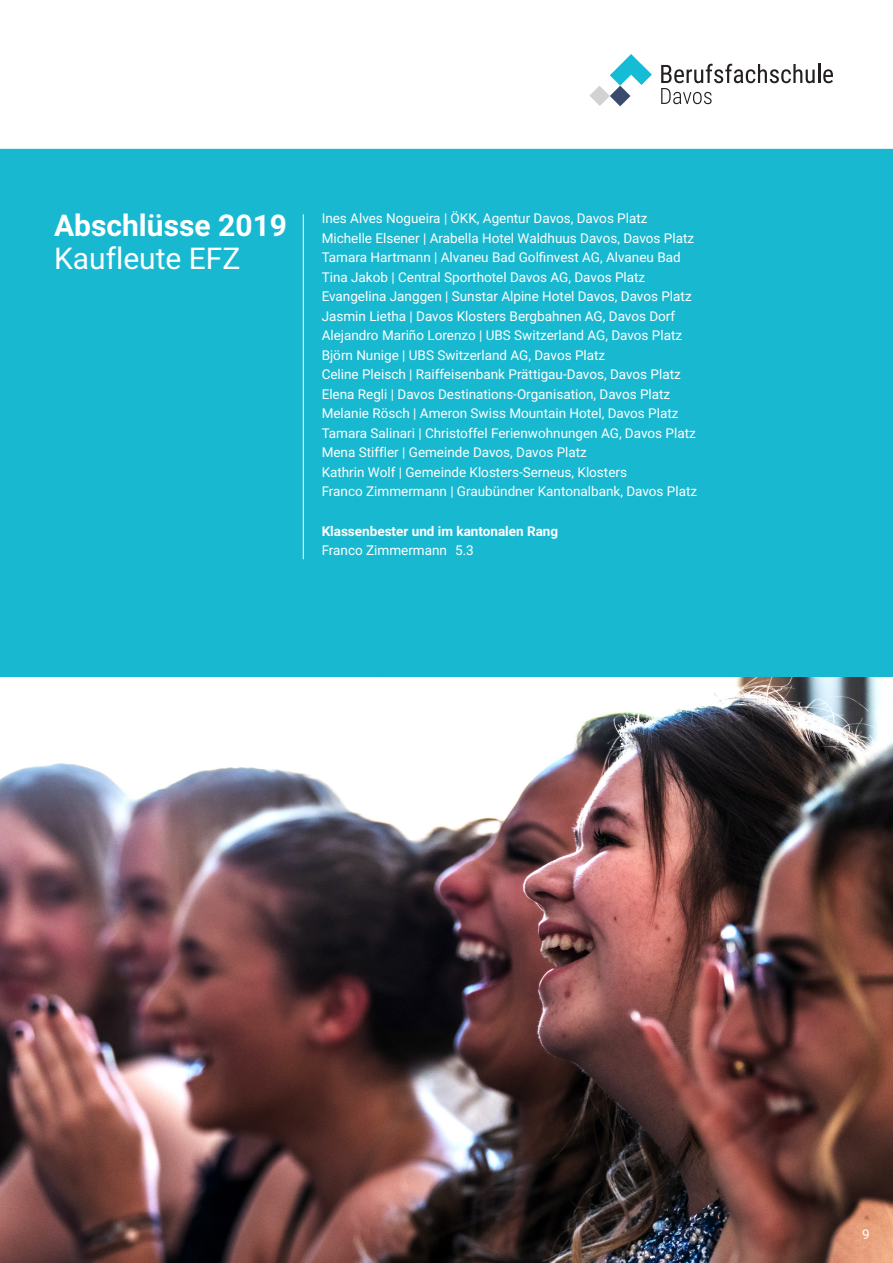
<style>
.page{position:relative;width:893px;height:1263px;background:#fff}
.page>*{position:absolute;margin:0;border:0;box-sizing:border-box;transform-origin:0 0}
.Titel_2{font:700 30px "Roboto";color:#fff}
.Titel_2-2{font:30px "Roboto";color:#fff}
.t1{font:13.5px "Roboto";color:#fff}
.t2{font:700 13.5px "Roboto";color:#fff}
</style>
<div class="page">
<svg style="left:589px;top:54px;width:63px;height:52px"></svg>
<svg style="left:661px;top:64px;width:172px;height:40px"></svg>
<div style="left:0;top:149px;width:893px;height:529px;background:#19b8d1"></div>
<img style="left:0;top:678px;width:893px;height:585px">
<hr style="left:303px;top:214px;width:1px;height:345px;background:#fff">
<p class="Titel_2" style="left:54px;top:204px;width:235px">Abschlüsse 2019</p>
<p class="Titel_2-2" style="left:54px;top:237px;width:188px">Kaufleute EFZ</p>
<p class="t1" style="left:322px;top:209px;width:327px">Ines Alves Nogueira | ÖKK, Agentur Davos, Davos Platz</p>
<p class="t1" style="left:322px;top:229px;width:374px">Michelle Elsener | Arabella Hotel Waldhuus Davos, Davos Platz</p>
<p class="t1" style="left:322px;top:248px;width:361px">Tamara Hartmann | Alvaneu Bad Golfinvest AG, Alvaneu Bad</p>
<p class="t1" style="left:322px;top:268px;width:325px">Tina Jakob | Central Sporthotel Davos AG, Davos Platz</p>
<p class="t1" style="left:322px;top:287px;width:372px">Evangelina Janggen | Sunstar Alpine Hotel Davos, Davos Platz</p>
<p class="t1" style="left:322px;top:307px;width:355px">Jasmin Lietha | Davos Klosters Bergbahnen AG, Davos Dorf</p>
<p class="t1" style="left:322px;top:326px;width:362px">Alejandro Mariño Lorenzo | UBS Switzerland AG, Davos Platz</p>
<p class="t1" style="left:322px;top:346px;width:285px">Björn Nunige | UBS Switzerland AG, Davos Platz</p>
<p class="t1" style="left:322px;top:365px;width:361px">Celine Pleisch | Raiffeisenbank Prättigau-Davos, Davos Platz</p>
<p class="t1" style="left:322px;top:385px;width:350px">Elena Regli | Davos Destinations-Organisation, Davos Platz</p>
<p class="t1" style="left:322px;top:404px;width:358px">Melanie Rösch | Ameron Swiss Mountain Hotel, Davos Platz</p>
<p class="t1" style="left:322px;top:424px;width:376px">Tamara Salinari | Christoffel Ferienwohnungen AG, Davos Platz</p>
<p class="t1" style="left:322px;top:443px;width:267px">Mena Stiffler | Gemeinde Davos, Davos Platz</p>
<p class="t1" style="left:322px;top:463px;width:307px">Kathrin Wolf | Gemeinde Klosters-Serneus, Klosters</p>
<p class="t1" style="left:322px;top:482px;width:377px">Franco Zimmermann | Graubündner Kantonalbank, Davos Platz</p>
<p class="t2" style="left:322px;top:521px;width:238px">Klassenbester und im kantonalen Rang</p>
<p class="t1" style="left:322px;top:541px;width:154px">Franco Zimmermann 5.3</p>
<p class="t1" style="left:862px;top:1224px;width:9px">9</p>
</div>
